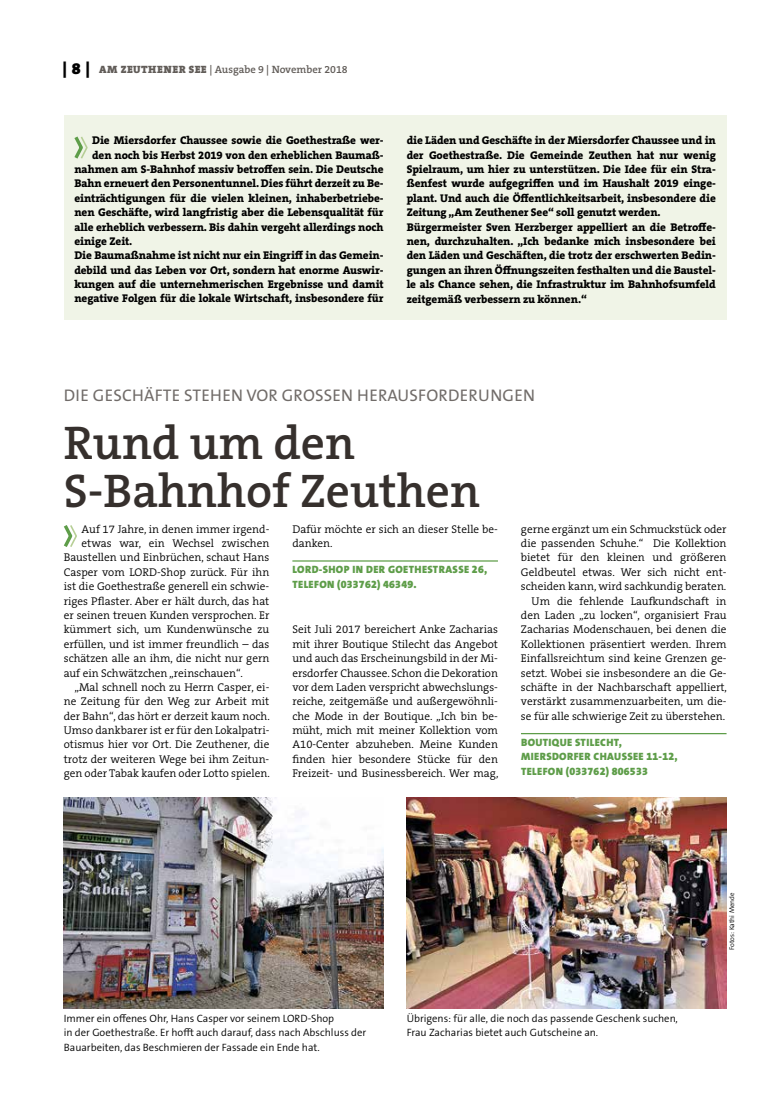
<style>
.page{position:relative;width:762px;height:1117px;background:#fff}
.page>*{position:absolute;margin:0;border:0;box-sizing:border-box;transform-origin:0 0}
.t1{font:600 47.5px/47.5px "The Serif B W6";color:#36302d}
.t2{font:16.88px "The Sans B W5 Plain";letter-spacing:.015em;color:#716c69}
.t3{font:300 11.25px/14.4px "The Serif B W4";color:#000}
.t4{font:800 11.25px/14.4px "The Serif B W8";letter-spacing:-.005em;color:#000}
.t5{font:300 10.62px/14.4px "The Sans B W4";color:#000}
.t6{font:900 10.62px/14.4px "The Sans B W9";letter-spacing:.035em;color:#5e9d49}
.t7{font:600 10.62px "The Serif B W6";color:#615c58}
.t8{font:300 6.88px "The Sans B W4";color:#000}
.s1{font-family:"The Serif B W9";font-weight:900;font-size:16.25px;color:#000}
.s2{font-family:"The Serif B W9";font-weight:900}
</style>
<div class="page">
<hr style="left:292px;top:560px;width:206px;height:1px;background:#5e9d49">
<hr style="left:521px;top:732px;width:205px;height:2px;background:#5e9d49">
<div style="left:64px;top:115px;width:662px;height:205px;background:#f0f4e7"></div>
<svg style="left:74px;top:136px;width:14px;height:23px"></svg>
<svg style="left:64px;top:525px;width:13px;height:22px"></svg>
<img style="left:64px;top:797px;width:320px;height:211px">
<img style="left:407px;top:797px;width:319px;height:211px">
<p class="t7" style="left:63px;top:63px;width:287px"><span class="s1">| 8 |</span> <span class="s2">AM ZEUTHENER SEE</span> | Ausgabe 9 | November 2018</p>
<p class="t4" style="left:92px;top:133px;width:293px">Die Miersdorfer Chaussee sowie die Goethestraße wer-</p>
<p class="t4" style="left:92px;top:147px;width:293px">den noch bis Herbst 2019 von den erheblichen Baumaß-</p>
<p class="t4" style="left:74px;top:162px;width:311px">nahmen am S-Bahnhof massiv betroffen sein. Die Deutsche</p>
<p class="t4" style="left:74px;top:176px;width:311px">Bahn erneuert den Personentunnel. Dies führt derzeit zu Be-</p>
<p class="t4" style="left:74px;top:191px;width:311px">einträchtigungen für die vielen kleinen, inhaberbetriebe-</p>
<p class="t4" style="left:74px;top:205px;width:311px">nen Geschäfte, wird langfristig aber die Lebensqualität für</p>
<p class="t4" style="left:74px;top:219px;width:311px">alle erheblich verbessern. Bis dahin vergeht allerdings noch</p>
<p class="t4" style="left:74px;top:234px;width:59px">einige Zeit.</p>
<p class="t4" style="left:74px;top:248px;width:311px">Die Baumaßnahme ist nicht nur ein Eingriff in das Gemein-</p>
<p class="t4" style="left:74px;top:262px;width:311px">debild und das Leben vor Ort, sondern hat enorme Auswir-</p>
<p class="t4" style="left:74px;top:277px;width:311px">kungen auf die unternehmerischen Ergebnisse und damit</p>
<p class="t4" style="left:74px;top:291px;width:311px">negative Folgen für die lokale Wirtschaft, insbesondere für</p>
<p class="t4" style="left:407px;top:133px;width:311px">die Läden und Geschäfte in der Miersdorfer Chaussee und in der Goethestraße. Die Gemeinde Zeuthen hat nur wenig Spielraum, um hier zu unterstützen. Die Idee für ein Stra&shy;ßenfest wurde aufgegriffen und im Haushalt 2019 einge&shy;plant. Und auch die Öffentlichkeitsarbeit, insbesondere die Zeitung „Am Zeuthener See“ soll genutzt werden.<br>Bürgermeister Sven Herzberger appelliert an die Betroffe&shy;nen, durchzuhalten. „Ich bedanke mich insbesondere bei den Läden und Geschäften, die trotz der erschwerten Bedin&shy;gungen an ihren Öffnungszeiten festhalten und die Baustel&shy;le als Chance sehen, die Infrastruktur im Bahnhofsumfeld zeitgemäß verbessern zu können.“</p>
<h2 class="t2" style="left:64px;top:384px;width:472px">DIE GESCHÄFTE STEHEN VOR GROSSEN HERAUSFORDERUNGEN</h2>
<h1 class="t1" style="left:64px;top:419px;width:418px">Rund um den<br>S-Bahnhof Zeuthen</h1>
<p class="t3" style="left:82px;top:521px;width:189px">Auf 17 Jahre, in denen immer irgend-</p>
<p class="t3" style="left:82px;top:536px;width:189px">etwas war, ein Wechsel zwischen</p>
<p class="t3" style="left:64px;top:550px;width:207px">Baustellen und Einbrüchen, schaut Hans</p>
<p class="t3" style="left:64px;top:564px;width:207px">Casper vom LORD-Shop zurück. Für ihn</p>
<p class="t3" style="left:64px;top:579px;width:207px">ist die Goethestraße generell ein schwie-</p>
<p class="t3" style="left:64px;top:593px;width:207px">riges Pflaster. Aber er hält durch, das hat</p>
<p class="t3" style="left:64px;top:608px;width:207px">er seinen treuen Kunden versprochen. Er</p>
<p class="t3" style="left:64px;top:622px;width:207px">kümmert sich, um Kundenwünsche zu</p>
<p class="t3" style="left:64px;top:636px;width:207px">erfüllen, und ist immer freundlich – das</p>
<p class="t3" style="left:64px;top:651px;width:207px">schätzen alle an ihm, die nicht nur gern</p>
<p class="t3" style="left:64px;top:665px;width:181px">auf ein Schwätzchen „reinschauen“.</p>
<p class="t3" style="left:74px;top:679px;width:196px">„Mal schnell noch zu Herrn Casper, ei-</p>
<p class="t3" style="left:64px;top:694px;width:207px">ne Zeitung für den Weg zur Arbeit mit</p>
<p class="t3" style="left:64px;top:708px;width:207px">der Bahn“, das hört er derzeit kaum noch.</p>
<p class="t3" style="left:64px;top:723px;width:207px">Umso dankbarer ist er für den Lokalpatri-</p>
<p class="t3" style="left:64px;top:737px;width:207px">otismus hier vor Ort. Die Zeuthener, die</p>
<p class="t3" style="left:64px;top:751px;width:207px">trotz der weiteren Wege bei ihm Zeitun-</p>
<p class="t3" style="left:64px;top:766px;width:207px">gen oder Tabak kaufen oder Lotto spielen.</p>
<p class="t3" style="left:292px;top:521px;width:207px">Dafür möchte er sich an dieser Stelle be&shy;danken.</p>
<p class="t6" style="left:292px;top:562px;width:196px">LORD-SHOP IN DER GOETHESTRASSE 26,<br>TELEFON (033762) 46349.</p>
<p class="t3" style="left:292px;top:622px;width:208px;text-align:justify">Seit Juli 2017 bereichert Anke Zacharias mit ihrer Boutique Stilecht das Angebot und auch das Erscheinungsbild in der Mi&shy;ersdorfer Chaussee. Schon die Dekoration vor dem Laden verspricht abwechslungs&shy;reiche, zeitgemäße und außergewöhnli&shy;che Mode in der Boutique. „Ich bin be&shy;müht, mich mit meiner Kollektion vom A10-Center abzuheben. Meine Kunden finden hier besondere Stücke für den Freizeit- und Businessbereich. Wer mag,</p>
<p class="t3" style="left:521px;top:521px;width:208px;text-align:right">gerne ergänzt um ein Schmuckstück oder die passenden Schuhe.“ Die Kollektion bietet für den kleinen und größeren Geldbeutel etwas. Wer sich nicht ent&shy;scheiden kann, wird sachkundig beraten.<br>Um die fehlende Laufkundschaft in den Laden „zu locken“, organisiert Frau Zacharias Modenschauen, bei denen die Kollektionen präsentiert werden. Ihrem Einfallsreichtum sind keine Grenzen ge&shy;setzt. Wobei sie insbesondere an die Ge&shy;schäfte in der Nachbarschaft appelliert, verstärkt zusammenzuarbeiten, um die&shy;se für alle schwierige Zeit zu überstehen.</p>
<p class="t6" style="left:521px;top:735px;width:158px">BOUTIQUE STILECHT,<br>MIERSDORFER CHAUSSEE 11-12,<br>TELEFON (033762) 806533</p>
<p class="t5" style="left:64px;top:1010px;width:304px">Immer ein offenes Ohr, Hans Casper vor seinem LORD-Shop<br>in der Goethestraße. Er hofft auch darauf, dass nach Abschluss der<br>Bauarbeiten, das Beschmieren der Fassade ein Ende hat.</p>
<p class="t5" style="left:407px;top:1010px;width:273px">Übrigens: für alle, die noch das passende Geschenk suchen,<br>Frau Zacharias bietet auch Gutscheine an.</p>
<p class="t8" style="left:727px;top:949px;width:59px;rotate:-90deg">Fotos: Kathi Mende</p>
</div>
